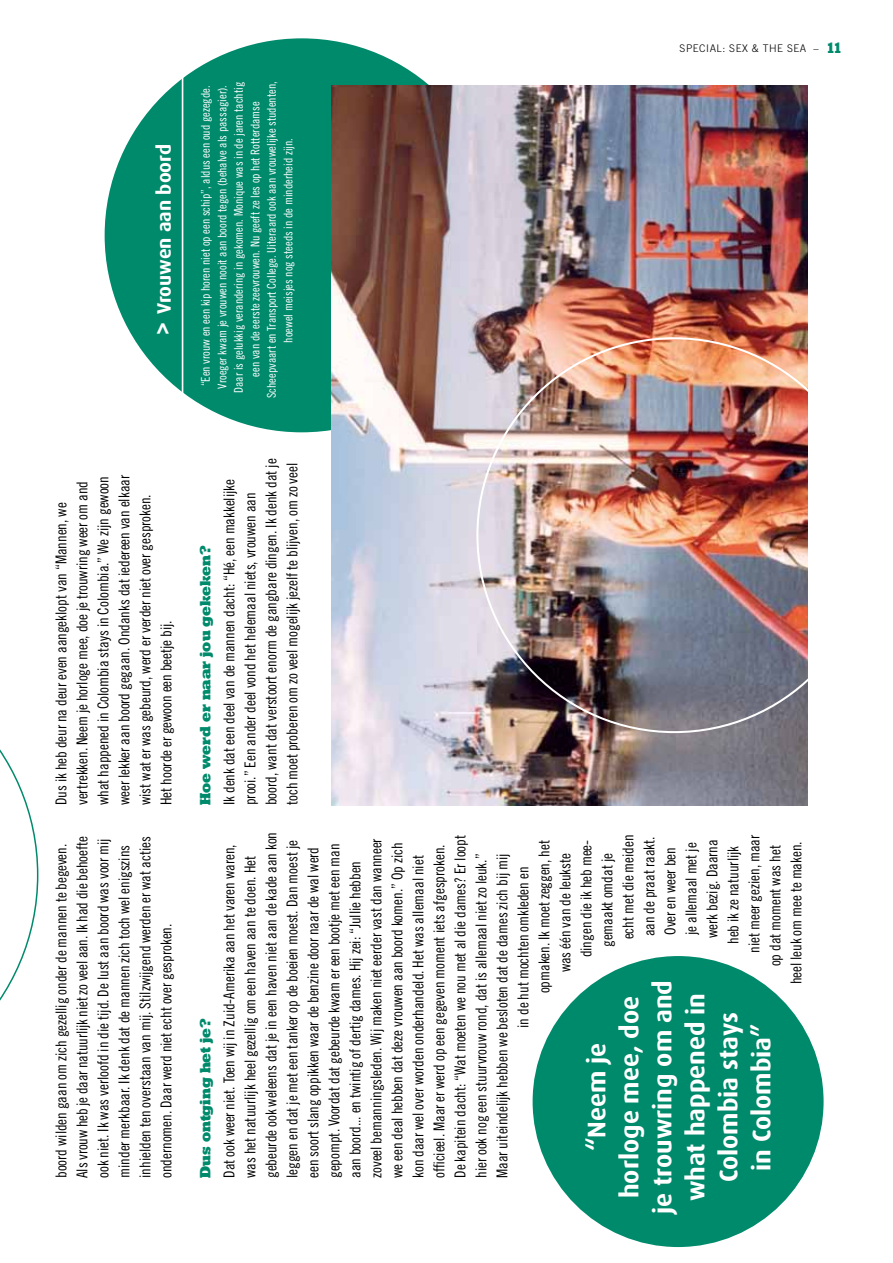
<style>
.page{position:relative;width:893px;height:1263px;background:#fff}
.page>*{position:absolute;margin:0;border:0;box-sizing:border-box;transform-origin:0 0}
.t1{font:700 25.5px/33px "Dax";color:#fff;text-align:center}
.t2{font:700 19.5px "Dax";color:#fff}
.t3{font:15px/21px "Trade Gothic Cond Eighteen";letter-spacing:-.005em;color:#000}
.t4{font:15px "Geometric Slab 712 BT Extra Bold A";letter-spacing:.005em;color:#008a6c}
.t5{font:12px "Trade Gothic Cond Eighteen";color:#fff}
.t6{font:300 10.5px "Trade Gothic";letter-spacing:.05em;color:#000}
.s1{font-family:"Geometric Slab 712 BT Extra Bold A";font-weight:400;font-size:19.8px}
.s2{font-family:"Geometric Slab 712 BT Extra Bold A";font-weight:400;font-size:14.85px;color:#008a6c}
</style>
<div class="page">
<svg style="left:0;top:749px;width:38px;height:252px"></svg>
<div style="left:105px;top:38px;width:394px;height:394px;background:#008a6c;border-radius:50%"></div>
<div style="left:533px;top:956px;width:291px;height:291px;background:#008a6c;border-radius:50%"></div>
<img style="left:332px;top:86px;width:476px;height:719px">
<hr style="left:182px;top:57px;width:1px;height:356px;background:#fff">
<h2 class="t2" style="left:153px;top:336px;width:193px;rotate:-90deg"><span class="s1">&gt;</span> Vrouwen aan boord</h2>
<p class="t3" style="left:50px;top:805px;width:332px;rotate:-90deg">Dus ik heb deur na deur even aangeklopt van “Mannen, we vertrekken. Neem je horloge mee, doe je trouwring weer om and what happened in Colombia stays in Colombia.” We zijn gewoon weer lekker aan boord gegaan. Ondanks dat iedereen van elkaar wist wat er was gebeurd, werd er verder niet over gesproken.<br>Het hoorde er gewoon een beetje bij.</p>
<p class="t3" style="left:50px;top:1178px;width:343px;rotate:-90deg">boord wilden gaan om zich gezellig onder de mannen te begeven.<br>Als vrouw heb je daar natuurlijk niet zo veel aan. Ik had die behoefte ook niet. Ik was verloofd in die tijd. De lust aan boord was voor mij minder merkbaar. Ik denk dat de mannen zich toch wel enigszins inhielden ten overstaan van mij. Stilzwijgend werden er wat acties ondernomen. Daar werd niet echt over gesproken.</p>
<p class="t5" style="left:264px;top:398px;width:318px;rotate:-90deg">Scheepvaart en Transport College. Uiteraard ook aan vrouwelijke studenten,</p>
<p class="t5" style="left:198px;top:386px;width:302px;rotate:-90deg">“Een vrouw en een kip horen niet op een schip”, aldus een oud gezegde.</p>
<p class="t5" style="left:215px;top:389px;width:305px;rotate:-90deg">Vroeger kwam je vrouwen nooit aan boord tegen (behalve als passagier).</p>
<p class="t5" style="left:231px;top:393px;width:313px;rotate:-90deg">Daar is gelukkig verandering in gekomen. Monique was in de jaren tachtig</p>
<p class="t5" style="left:248px;top:377px;width:277px;rotate:-90deg">een van de eerste zeevrouwen. Nu geeft ze les op het Rotterdamse</p>
<p class="t5" style="left:281px;top:343px;width:206px;rotate:-90deg">hoewel meisjes nog steeds in de minderheid zijn.</p>
<p class="t6" style="left:680px;top:42px;width:164px">SPECIAL: SEX &amp; THE SEA – <span class="s2">11</span></p>
<p class="t4" style="left:196px;top:805px;width:262px;rotate:-90deg">Hoe werd er naar jou gekeken?</p>
<p class="t3" style="left:218px;top:805px;width:348px;rotate:-90deg">Ik denk dat een deel van de mannen dacht: “Hé, een makkelijke prooi.” Een ander deel vond het helemaal niets, vrouwen aan boord, want dat verstoort enorm de gangbare dingen. Ik denk dat je toch moet proberen om zo veel mogelijk jezelf te blijven, om zo veel</p>
<p class="t4" style="left:196px;top:1178px;width:162px;rotate:-90deg">Dus ontging het je?</p>
<p class="t3" style="left:260px;top:1178px;width:348px;rotate:-90deg">gebeurde ook weleens dat je in een haven niet aan de kade aan kon</p>
<p class="t3" style="left:281px;top:1178px;width:339px;rotate:-90deg">leggen en dat je met een tanker op de boeien moest. Dan moest je</p>
<p class="t3" style="left:302px;top:1178px;width:333px;rotate:-90deg">een soort slang oppikken waar de benzine door naar de wal werd</p>
<p class="t3" style="left:323px;top:1178px;width:336px;rotate:-90deg">gepompt. Voordat dat gebeurde kwam er een bootje met een man</p>
<p class="t3" style="left:407px;top:1178px;width:324px;rotate:-90deg">kon daar wel over worden onderhandeld. Het was allemaal niet</p>
<p class="t3" style="left:428px;top:1178px;width:335px;rotate:-90deg">officieel. Maar er werd op een gegeven moment iets afgesproken.</p>
<p class="t3" style="left:449px;top:1178px;width:344px;rotate:-90deg">De kapitein dacht: “Wat moeten we nou met al die dames? Er loopt</p>
<p class="t3" style="left:365px;top:1178px;width:341px;rotate:-90deg">zoveel bemanningsleden. Wij maken niet eerder vast dan wanneer</p>
<p class="t3" style="left:386px;top:1178px;width:337px;rotate:-90deg">we een deal hebben dat deze vrouwen aan boord komen.” Op zich</p>
<p class="t3" style="left:218px;top:1178px;width:335px;rotate:-90deg">Dat ook weer niet. Toen wij in Zuid-Amerika aan het varen waren,</p>
<p class="t3" style="left:239px;top:1178px;width:323px;rotate:-90deg">was het natuurlijk heel gezellig om een haven aan te doen. Het</p>
<p class="t3" style="left:470px;top:1178px;width:326px;rotate:-90deg">hier ook nog een stuurvrouw rond, dat is allemaal niet zo leuk.”</p>
<p class="t3" style="left:491px;top:1178px;width:326px;rotate:-90deg">Maar uiteindelijk hebben we besloten dat de dames zich bij mij</p>
<p class="t3" style="left:344px;top:1178px;width:319px;rotate:-90deg">aan boord... en twintig of dertig dames. Hij zei: “Jullie hebben</p>
<p class="t3" style="left:512px;top:1028px;width:163px;rotate:-90deg">in de hut mochten omkleden en</p>
<p class="t3" style="left:533px;top:993px;width:155px;rotate:-90deg">opmaken. Ik moet zeggen, het</p>
<p class="t3" style="left:554px;top:972px;width:121px;rotate:-90deg">was één van de leukste</p>
<p class="t3" style="left:617px;top:939px;width:106px;rotate:-90deg">echt met die meiden</p>
<p class="t3" style="left:638px;top:936px;width:101px;rotate:-90deg">aan de praat raakt.</p>
<p class="t3" style="left:659px;top:935px;width:89px;rotate:-90deg">Over en weer ben</p>
<p class="t3" style="left:680px;top:935px;width:94px;rotate:-90deg">je allemaal met je</p>
<p class="t3" style="left:701px;top:938px;width:100px;rotate:-90deg">werk bezig. Daarna</p>
<p class="t3" style="left:722px;top:944px;width:100px;rotate:-90deg">heb ik ze natuurlijk</p>
<p class="t3" style="left:743px;top:953px;width:120px;rotate:-90deg">niet meer gezien, maar</p>
<p class="t3" style="left:764px;top:966px;width:123px;rotate:-90deg">op dat moment was het</p>
<p class="t3" style="left:785px;top:984px;width:145px;rotate:-90deg">heel leuk om mee te maken.</p>
<p class="t3" style="left:575px;top:957px;width:119px;rotate:-90deg">dingen die ik heb mee-</p>
<p class="t3" style="left:596px;top:947px;width:95px;rotate:-90deg">gemaakt omdat je</p>
<h1 class="t1" style="left:580px;top:1214px;width:235px;rotate:-90deg">“Neem je<br>horloge mee, doe<br>je trouwring om and what happened in<br>Colombia stays<br>in Colombia”</h1>
</div>
